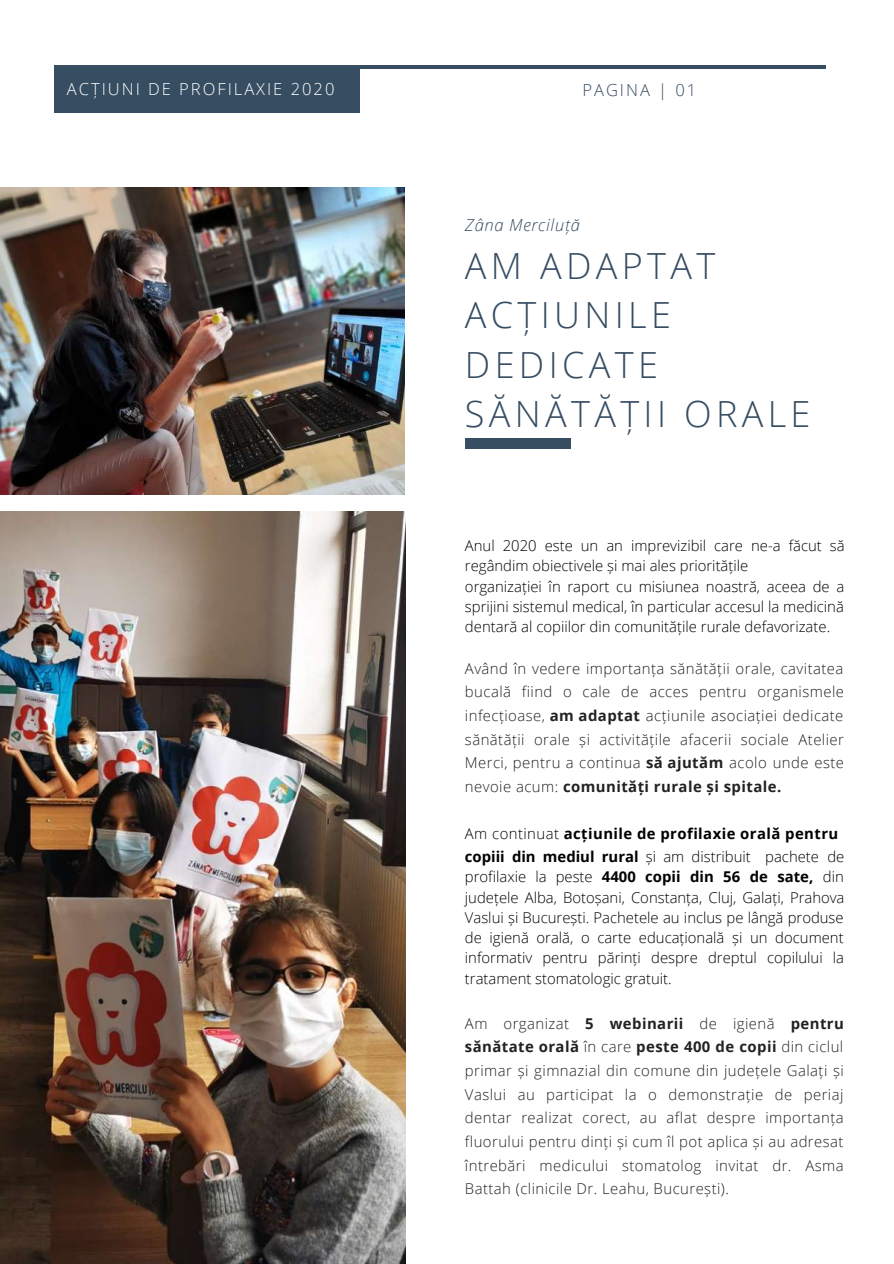
<style>
.page{position:relative;width:894px;height:1264px;background:#fff}
.page>*{position:absolute;margin:0;border:0;box-sizing:border-box;transform-origin:0 0}
.t1{font:300 36px/49.5px "Open Sans";letter-spacing:.12em;color:#364d62}
.t2{font:300 16.5px "Open Sans";letter-spacing:.12em;color:#fff}
.t3{font:italic 300 16.5px "Open Sans";letter-spacing:.04em;color:#364d62}
.t4{font:300 16.5px "Open Sans";letter-spacing:.12em;color:#364d62}
.t5{font:300 14.85px/23.7px "Open Sans";letter-spacing:.03em;color:#222;text-align:justify}
.t6{font:300 14.85px/20.2px "Open Sans";color:#000}
.t7{font:700 14.85px/22.5px "Open Sans";letter-spacing:.03em;color:#000}
.s1{font-weight:700}
.s2{font-weight:300}
</style>
<div class="page">
<hr style="left:54px;top:65px;width:771px;height:4px;background:#364d62">
<div style="left:54px;top:65px;width:305px;height:47px;background:#364d62"></div>
<img style="left:0;top:512px;width:405px;height:751px">
<div style="left:465px;top:438px;width:105px;height:10px;background:#364d62"></div>
<img style="left:0;top:187px;width:404px;height:308px">
<p class="t2" style="left:67px;top:77px;width:269px">ACȚIUNI DE PROFILAXIE 2020</p>
<p class="t4" style="left:582px;top:79px;width:115px">PAGINA | 01</p>
<p class="t3" style="left:465px;top:214px;width:116px">Zâna Merciluță</p>
<h1 class="t1" style="left:465px;top:240px;width:347px">AM ADAPTAT<br>ACȚIUNILE<br>DEDICATE<br>SĂNĂTĂȚII ORALE</h1>
<p class="t6" style="left:465px;top:535px;width:381px">Anul 2020 este un an imprevizibil care ne-a făcut să regândim obiectivele și mai ales prioritățile<br>organizației în raport cu misiunea noastră, aceea de a sprijini sistemul medical, în particular accesul la medicină dentară al copiilor din comunitățile rurale defavorizate.</p>
<p class="t5" style="left:465px;top:656px;width:380px">Având în vedere importanța sănătății orale, cavitatea bucală fiind o cale de acces pentru organismele infecțioase, <span class="s1">am adaptat</span> acțiunile asociației dedicate sănătății orale și activitățile afacerii sociale Atelier Merci, pentru a continua <span class="s1">să ajutăm</span> acolo unde este nevoie acum: <span class="s1">comunități rurale și spitale.</span></p>
<p class="t7" style="left:465px;top:822px;width:381px"><span class="s2">Am continuat</span> acțiunile de profilaxie orală pentru copiii din mediul rural <span class="s2">și am distribuit pachete de</span></p>
<p class="t6" style="left:465px;top:866px;width:381px;text-align:justify">profilaxie la peste <span class="s1">4400 copii din 56 de sate,</span> din județele Alba, Botoșani, Constanța, Cluj, Galați, Prahova Vaslui și București. Pachetele au inclus pe lângă produse de igienă orală, o carte educațională și un document informativ pentru părinți despre dreptul copilului la tratament stomatologic gratuit.</p>
<p class="t5" style="left:465px;top:1011px;width:380px">Am organizat <span class="s1">5 webinarii</span> de igienă <span class="s1">pentru sănătate orală</span> în care <span class="s1">peste 400 de copii</span> din ciclul primar și gimnazial din comune din județele Galați și Vaslui au participat la o demonstrație de periaj dentar realizat corect, au aflat despre importanța fluorului pentru dinți și cum îl pot aplica și au adresat întrebări medicului stomatolog invitat dr. Asma Battah (clinicile Dr. Leahu, București).</p>
</div>
